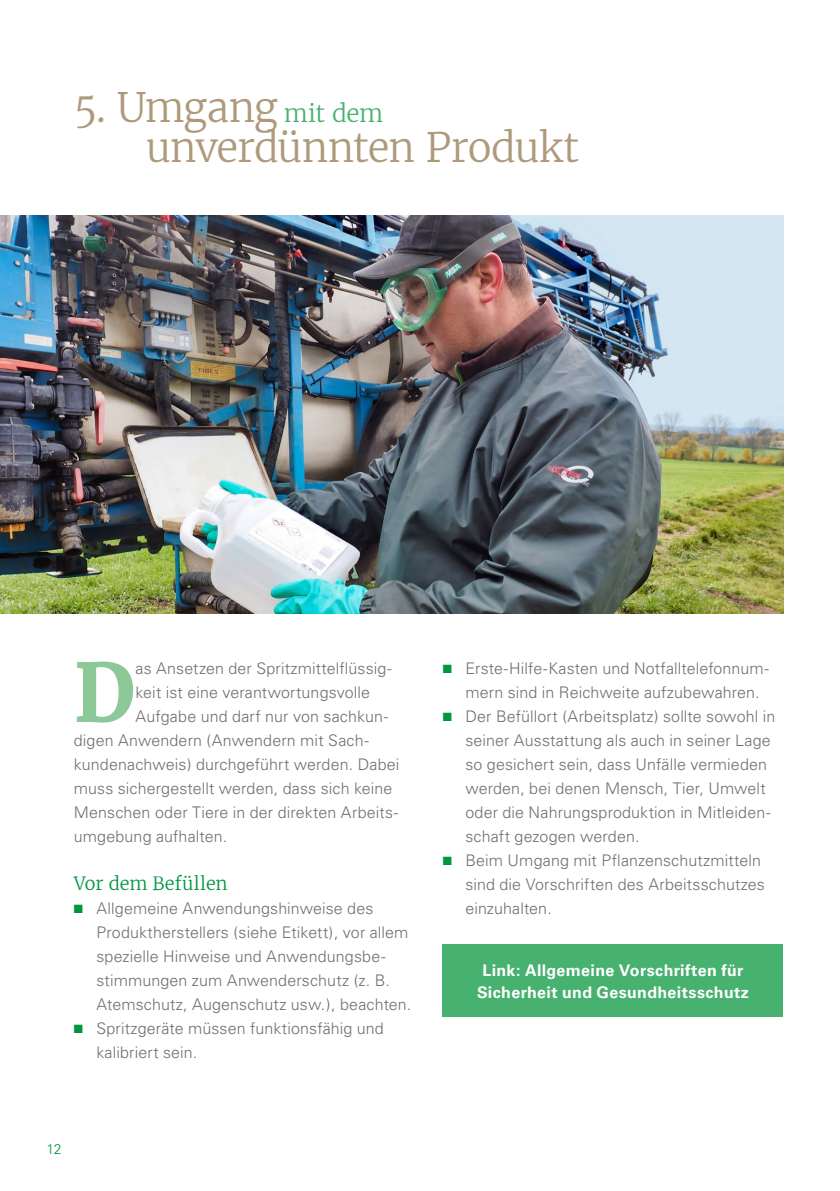
<style>
.page{position:relative;width:840px;height:1191px;background:#fff}
.page>*{position:absolute;margin:0;border:0;box-sizing:border-box;transform-origin:0 0}
.t1{font:700 80.6px "Merriweather";color:#8dc899}
.t2{font:300 40px/40px "Merriweather";letter-spacing:-.025em;color:#ae9a7b}
.t3{font:300 18px "Merriweather";letter-spacing:.005em;color:#00963f}
.t4{font:300 16px/24px "Univers";letter-spacing:.01em;color:#6f6f6e}
.t5{font:700 16px/22px "Univers";letter-spacing:.02em;color:#fff;text-align:center}
.t6{font:300 14px "Univers";color:#00963f}
.s1{font-size:24px;color:#47b16f}
.s2{color:#00963f}
</style>
<div class="page">
<div style="left:442px;top:944px;width:340px;height:72px;background:#47b16f"></div>
<img style="left:0;top:216px;width:782px;height:397px">
<h2 class="t2" style="left:146px;top:87px;width:435px;text-indent:-72px">5. Umgang <span class="s1">mit dem </span>unverdünnten Produkt</h2>
<h1 class="t1" style="left:74px;top:639px;width:63px">D</h1>
<p class="t4" style="left:135px;top:656px;width:257px">as Ansetzen der Spritzmittelflüssig-</p>
<p class="t4" style="left:135px;top:680px;width:236px">keit ist eine verantwortungsvolle</p>
<p class="t4" style="left:135px;top:704px;width:254px">Aufgabe und darf nur von sachkun-</p>
<p class="t4" style="left:74px;top:728px;width:296px">digen Anwendern (Anwendern mit Sach-</p>
<p class="t4" style="left:74px;top:752px;width:327px">kundenachweis) durchgeführt werden. Dabei</p>
<p class="t4" style="left:74px;top:776px;width:320px">muss sichergestellt werden, dass sich keine</p>
<p class="t4" style="left:74px;top:800px;width:326px">Menschen oder Tiere in der direkten Arbeits-</p>
<p class="t4" style="left:74px;top:824px;width:155px">umgebung aufhalten.</p>
<p class="t3" style="left:74px;top:871px;width:155px">Vor dem Befüllen</p>
<p class="t4" style="left:96px;top:896px;width:316px;text-indent:-23px"><span class="s2">■</span> Allgemeine Anwendungshinweise des Produktherstellers (siehe Etikett), vor allem spezielle Hinweise und Anwendungsbe&shy;stimmungen zum Anwenderschutz (z. B.<br>Atemschutz, Augenschutz usw.), beachten.</p>
<p class="t4" style="left:96px;top:1016px;width:289px;text-indent:-23px"><span class="s2">■</span> Spritzgeräte müssen funktionsfähig und kalibriert sein.</p>
<p class="t4" style="left:465px;top:656px;width:305px;text-indent:-23px"><span class="s2">■</span> Erste-Hilfe-Kasten und Notfalltelefonnum&shy;mern sind in Reichweite aufzubewahren.</p>
<p class="t4" style="left:465px;top:704px;width:311px;text-indent:-23px"><span class="s2">■</span> Der Befüllort (Arbeitsplatz) sollte sowohl in seiner Ausstattung als auch in seiner Lage so gesichert sein, dass Unfälle vermieden werden, bei denen Mensch, Tier, Umwelt oder die Nahrungsproduktion in Mitleiden&shy;schaft gezogen werden.</p>
<p class="t4" style="left:465px;top:848px;width:301px;text-indent:-23px"><span class="s2">■</span> Beim Umgang mit Pflanzenschutzmitteln sind die Vorschriften des Arbeitsschutzes einzuhalten.</p>
<p class="t5" style="left:477px;top:959px;width:273px">Link: Allgemeine Vorschriften für<br>Sicherheit und Gesundheitsschutz</p>
<p class="t6" style="left:46px;top:1140px;width:17px">12</p>
</div>
